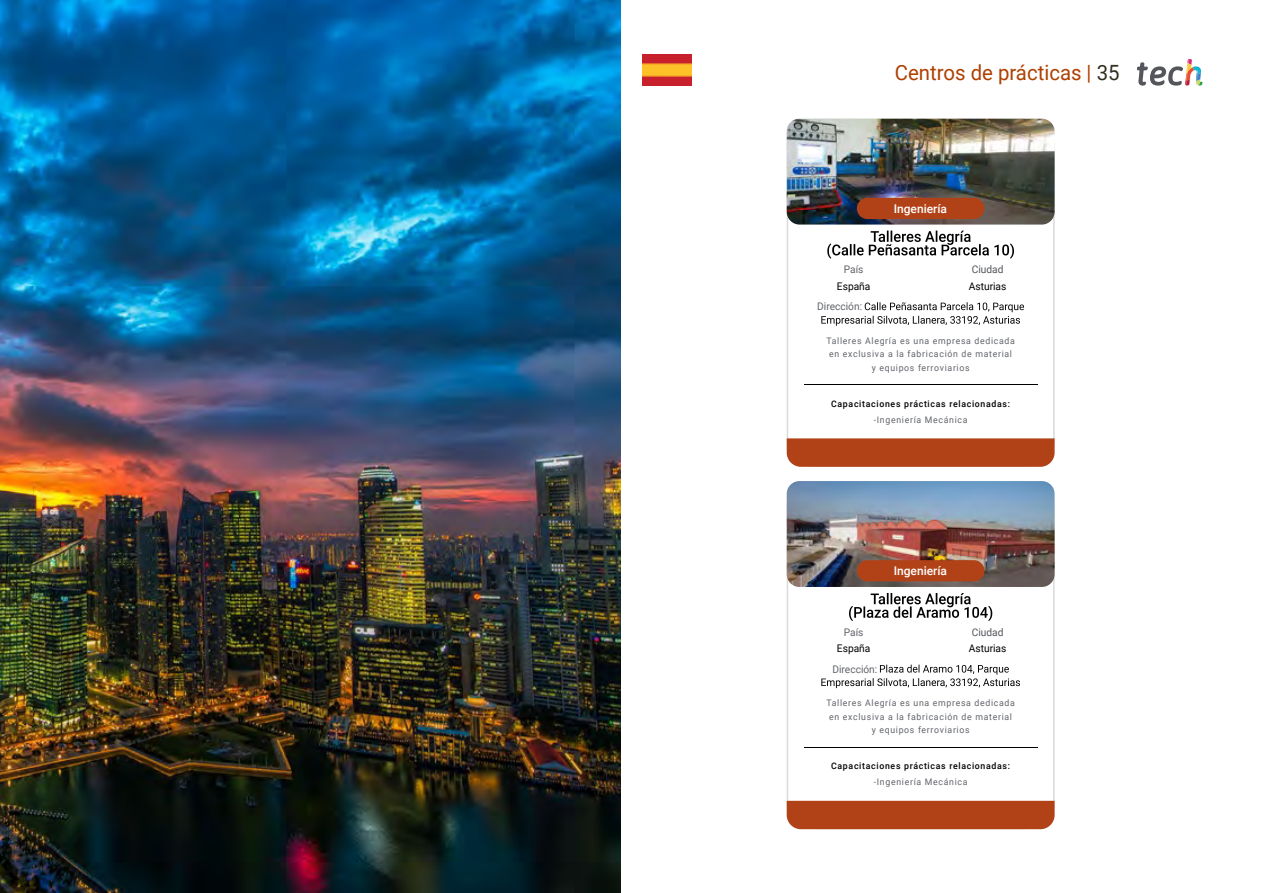
<style>
.page{position:relative;width:1263px;height:893px;background:#fff}
.page>*{position:absolute;margin:0;border:0;box-sizing:border-box;transform-origin:0 0}
.t1{font:21px "Roboto";color:#ae4000}
.t2{font:500 12px "Roboto";color:#fff}
.t3{font:10.5px "Roboto";color:#61646a}
.t4{font:10.5px "Roboto";color:#000}
.t5{font:10.5px "Roboto";color:#52555b}
.t6{font:9px/13.5px "Roboto";letter-spacing:.08em;color:#61646a;text-align:center}
.t7{font:500 9px "Roboto";letter-spacing:.08em;color:#000}
.s1{color:#312e20}
</style>
<div class="page">
<img style="left:642px;top:55px;width:49px;height:30px">
<img style="left:0;top:0;width:621px;height:893px">
<svg style="left:1137px;top:59px;width:65px;height:27px"></svg>
<svg style="left:786px;top:118px;width:269px;height:339px"></svg>
<hr style="left:804px;top:384px;width:233px;height:1px;background:#000">
<svg style="left:827px;top:231px;width:187px;height:28px"></svg>
<svg style="left:821px;top:302px;width:203px;height:24px"></svg>
<svg style="left:787px;top:438px;width:267px;height:29px;background:#b3471d"></svg>
<img style="left:787px;top:119px;width:267px;height:106px">
<div style="left:857px;top:198px;width:127px;height:21px;background:#b14218;border-radius:11px"></div>
<svg style="left:786px;top:490px;width:269px;height:340px"></svg>
<hr style="left:804px;top:747px;width:233px;height:1px;background:#000">
<svg style="left:849px;top:593px;width:143px;height:28px"></svg>
<svg style="left:821px;top:665px;width:199px;height:23px"></svg>
<div style="left:787px;top:801px;width:267px;height:28px;background:#b14217"></div>
<img style="left:787px;top:481px;width:267px;height:106px">
<div style="left:857px;top:560px;width:127px;height:21px;background:#b14218;border-radius:11px"></div>
<h1 class="t1" style="left:895px;top:57px;width:226px">Centros de prácticas | <span class="s1">35</span></h1>
<p class="t3" style="left:844px;top:262px;width:21px">País</p>
<p class="t4" style="left:837px;top:278px;width:35px">España</p>
<h2 class="t2" style="left:894px;top:200px;width:55px">Ingeniería</h2>
<p class="t5" style="left:972px;top:262px;width:33px">Ciudad</p>
<p class="t4" style="left:969px;top:278px;width:39px">Asturias</p>
<p class="t3" style="left:817px;top:299px;width:46px">Dirección:</p>
<p class="t6" style="left:826px;top:334px;width:190px">Talleres Alegría es una empresa dedicada en exclusiva a la fabricación de material y equipos ferroviarios</p>
<p class="t7" style="left:831px;top:397px;width:180px">Capacitaciones prácticas relacionadas:</p>
<p class="t6" style="left:874px;top:413px;width:95px">-Ingeniería Mecánica</p>
<p class="t3" style="left:844px;top:625px;width:21px">País</p>
<p class="t4" style="left:837px;top:641px;width:35px">España</p>
<h2 class="t2" style="left:894px;top:563px;width:55px">Ingeniería</h2>
<p class="t5" style="left:972px;top:625px;width:33px">Ciudad</p>
<p class="t4" style="left:969px;top:641px;width:39px">Asturias</p>
<p class="t3" style="left:832px;top:661px;width:46px">Dirección:</p>
<p class="t6" style="left:826px;top:696px;width:190px">Talleres Alegría es una empresa dedicada en exclusiva a la fabricación de material y equipos ferroviarios</p>
<p class="t7" style="left:831px;top:760px;width:180px">Capacitaciones prácticas relacionadas:</p>
<p class="t6" style="left:874px;top:775px;width:95px">-Ingeniería Mecánica</p>
</div>
